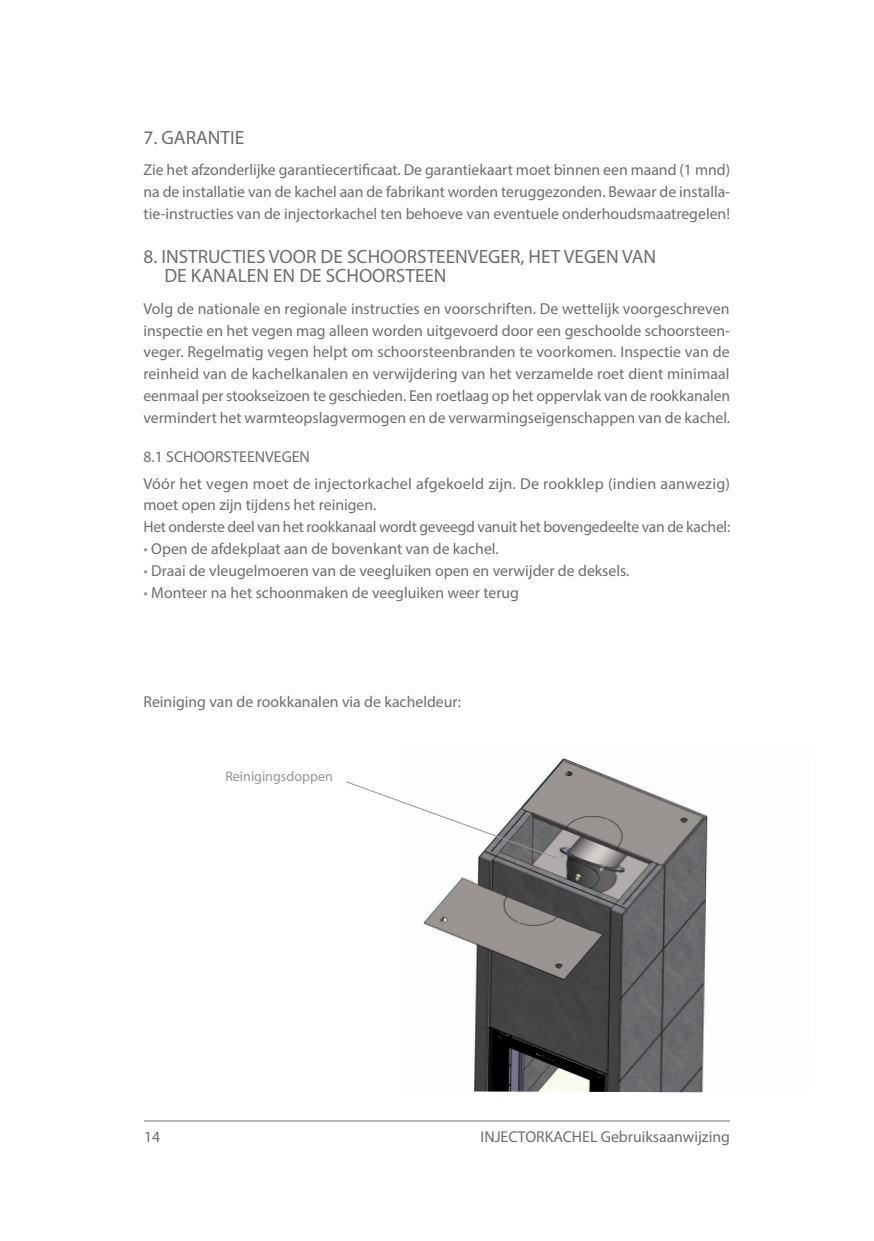
<style>
.page{position:relative;width:874px;height:1241px;background:#fff}
.page>*{position:absolute;margin:0;border:0;box-sizing:border-box;transform-origin:0 0}
.ISO_OTSIKKO{font:19.25px/19.2px "Myriad Pro";color:#6c6d70}
.leipis{font:15.75px/21.9px "Myriad Pro";color:#6c6d70;text-align:justify}
.PIENI_OTSIKKO{font:15.75px "Myriad Pro";color:#6c6d70}
.t1{font:14px "Myriad Pro";color:#939598}
.s1{color:#939598}
</style>
<div class="page">
<hr style="left:144px;top:1120px;width:585px;height:1px;background:#6c6d70">
<img style="left:423px;top:758px;width:285px;height:334px">
<svg style="left:346px;top:780px;width:212px;height:79px"></svg>
<p class="ISO_OTSIKKO" style="left:143px;top:127px;width:102px">7. GARANTIE</p>
<p class="leipis" style="left:143px;top:159px;width:588px">Zie het afzonderlijke garantiecertificaat. De garantiekaart moet binnen een maand (1 mnd) na de installatie van de kachel aan de fabrikant worden teruggezonden. Bewaar de installa&shy;tie-instructies van de injectorkachel ten behoeve van eventuele onderhoudsmaatregelen!</p>
<p class="ISO_OTSIKKO" style="left:164px;top:246px;width:493px;text-indent:-21px">8. INSTRUCTIES VOOR DE SCHOORSTEENVEGER, HET VEGEN VAN<br>DE KANALEN EN DE SCHOORSTEEN</p>
<p class="leipis" style="left:143px;top:297px;width:588px">Volg de nationale en regionale instructies en voorschriften. De wettelijk voorgeschreven inspectie en het vegen mag alleen worden uitgevoerd door een geschoolde schoorsteen&shy;veger. Regelmatig vegen helpt om schoorsteenbranden te voorkomen. Inspectie van de reinheid van de kachelkanalen en verwijdering van het verzamelde roet dient minimaal eenmaal per stookseizoen te geschieden. Een roetlaag op het oppervlak van de rookkanalen vermindert het warmteopslagvermogen en de verwarmingseigenschappen van de kachel.</p>
<p class="PIENI_OTSIKKO" style="left:143px;top:446px;width:168px">8.1 SCHOORSTEENVEGEN</p>
<p class="leipis" style="left:143px;top:472px;width:588px">Vóór het vegen moet de injectorkachel afgekoeld zijn. De rookklep (indien aanwezig) moet open zijn tijdens het reinigen.</p>
<p class="leipis" style="left:143px;top:515px;width:588px">Het onderste deel van het rookkanaal wordt geveegd vanuit het bovengedeelte van de kachel:</p>
<p class="leipis" style="left:143px;top:537px;width:356px"><span class="s1">•</span> Open de afdekplaat aan de bovenkant van de kachel.</p>
<p class="leipis" style="left:143px;top:559px;width:487px"><span class="s1">•</span> Draai de vleugelmoeren van de veegluiken open en verwijder de deksels.</p>
<p class="leipis" style="left:143px;top:581px;width:377px"><span class="s1">•</span> Monteer na het schoonmaken de veegluiken weer terug</p>
<p class="leipis" style="left:143px;top:690px;width:319px">Reiniging van de rookkanalen via de kacheldeur:</p>
<p class="t1" style="left:225px;top:767px;width:109px">Reinigingsdoppen</p>
<p class="leipis" style="left:144px;top:1125px;width:18px">14</p>
<p class="leipis" style="left:480px;top:1125px;width:251px">INJECTORKACHEL Gebruiksaanwijzing</p>
</div>
